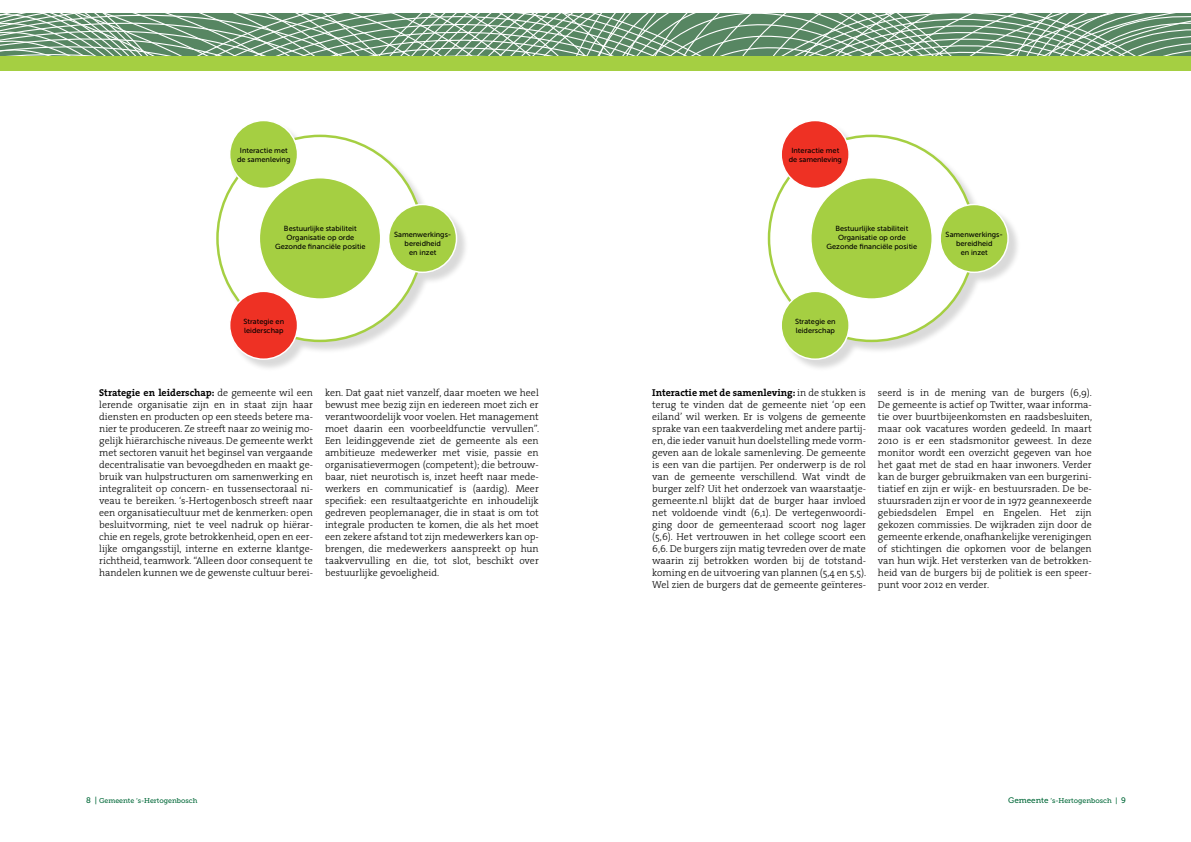
<style>
.page{position:relative;width:1191px;height:842px;background:#fff}
.page>*{position:absolute;margin:0;border:0;box-sizing:border-box;transform-origin:0 0}
.t1{font:300 10px/12px "The Serif";color:#000;text-align:justify}
.t2{font:7.4px/8.8px "Museo Sans 500";color:#000;text-align:center}
.t3{font:7px "Museo Slab 500";color:#006838}
.s1{font-weight:700}
.s2{font-size:8px}
</style>
<div class="page">
<div style="left:0;top:50px;width:1191px;height:20px;background:#a5cf42"></div>
<svg style="left:0;top:13px;width:1191px;height:42px;background:#81a48a"></svg>
<div style="left:218px;top:122px;width:251px;height:250px;background:#000;opacity:.15"></div>
<div style="left:217px;top:136px;width:205px;height:205px;background:#fff;border-radius:50%"></div>
<div style="left:230px;top:121px;width:67px;height:67px;background:#a5cf42;border-radius:50%"></div>
<div style="left:229px;top:120px;width:69px;height:69px;border:1px solid #fff;border-radius:50%"></div>
<div style="left:230px;top:291px;width:67px;height:68px;background:#ee3124;border-radius:50%"></div>
<div style="left:229px;top:291px;width:69px;height:69px;border:1px solid #fff;border-radius:50%"></div>
<div style="left:388px;top:204px;width:68px;height:68px;background:#a5cf42;border-radius:50%"></div>
<div style="left:388px;top:204px;width:69px;height:69px;border:1px solid #fff;border-radius:50%"></div>
<div style="left:259px;top:178px;width:122px;height:121px;background:#a5cf42;border-radius:50%"></div>
<div style="left:769px;top:122px;width:252px;height:250px;background:#000;opacity:.15"></div>
<div style="left:769px;top:136px;width:205px;height:205px;background:#fff;border-radius:50%"></div>
<div style="left:781px;top:121px;width:68px;height:67px;background:#ee3124;border-radius:50%"></div>
<div style="left:780px;top:120px;width:70px;height:69px;border:1px solid #fff;border-radius:50%"></div>
<div style="left:781px;top:291px;width:68px;height:68px;background:#a5cf42;border-radius:50%"></div>
<div style="left:780px;top:291px;width:70px;height:69px;border:1px solid #fff;border-radius:50%"></div>
<div style="left:940px;top:204px;width:68px;height:68px;background:#a5cf42;border-radius:50%"></div>
<div style="left:939px;top:204px;width:69px;height:69px;border:1px solid #fff;border-radius:50%"></div>
<div style="left:811px;top:178px;width:121px;height:121px;background:#a5cf42;border-radius:50%"></div>
<p class="t2" style="left:237px;top:146px;width:55px">Interactie met de samenleving</p>
<p class="t2" style="left:788px;top:146px;width:55px">Interactie met de samenleving</p>
<p class="t2" style="left:275px;top:224px;width:92px">Bestuurlijke stabiliteit<br>Organisatie op orde<br>Gezonde financiële positie</p>
<p class="t2" style="left:394px;top:230px;width:59px">Samenwerkings&shy;bereidheid<br>en inzet</p>
<p class="t2" style="left:826px;top:224px;width:92px">Bestuurlijke stabiliteit<br>Organisatie op orde<br>Gezonde financiële positie</p>
<p class="t2" style="left:945px;top:230px;width:59px">Samenwerkings&shy;bereidheid<br>en inzet</p>
<p class="t2" style="left:243px;top:317px;width:42px;text-align:left">Strategie en leiderschap</p>
<p class="t2" style="left:795px;top:317px;width:42px;text-align:left">Strategie en leiderschap</p>
<p class="t1" style="left:99px;top:386px;width:215px"><span class="s1">Strategie en leiderschap:</span> de gemeente wil een lerende organisatie zijn en in staat zijn haar diensten en producten op een steeds betere ma&shy;nier te produceren. Ze streeft naar zo weinig mo&shy;gelijk hiërarchische niveaus. De gemeente werkt met sectoren vanuit het beginsel van vergaande decentralisatie van bevoegdheden en maakt ge&shy;bruik van hulpstructuren om samenwerking en integraliteit op concern- en tussensectoraal ni&shy;veau te bereiken. ‘s-Hertogenbosch streeft naar een organisatiecultuur met de kenmerken: open besluitvorming, niet te veel nadruk op hiërar&shy;chie en regels, grote betrokkenheid, open en eer&shy;lijke omgangsstijl, interne en externe klantge&shy;richtheid, teamwork. “Alleen door consequent te handelen kunnen we de gewenste cultuur berei-</p>
<p class="t1" style="left:325px;top:386px;width:216px">ken. Dat gaat niet vanzelf, daar moeten we heel bewust mee bezig zijn en iedereen moet zich er verantwoordelijk voor voelen. Het management moet daarin een voorbeeldfunctie vervullen”.<br>Een leidinggevende ziet de gemeente als een ambitieuze medewerker met visie, passie en organisatievermogen (competent); die betrouw&shy;baar, niet neurotisch is, inzet heeft naar mede&shy;werkers en communicatief is (aardig). Meer specifiek: een resultaatgerichte en inhoudelijk gedreven peoplemanager, die in staat is om tot integrale producten te komen, die als het moet een zekere afstand tot zijn medewerkers kan op&shy;brengen, die medewerkers aanspreekt op hun taakvervulling en die, tot slot, beschikt over bestuurlijke gevoeligheid.</p>
<p class="t1" style="left:652px;top:386px;width:215px"><span class="s1">Interactie met de samenleving:</span> in de stukken is terug te vinden dat de gemeente niet ‘op een eiland’ wil werken. Er is volgens de gemeente sprake van een taakverdeling met andere partij&shy;en, die ieder vanuit hun doelstelling mede vorm&shy;geven aan de lokale samenleving. De gemeente is een van die partijen. Per onderwerp is de rol van de gemeente verschillend. Wat vindt de burger zelf? Uit het onderzoek van waarstaatje&shy;gemeente.nl blijkt dat de burger haar invloed net voldoende vindt (6,1). De vertegenwoordi&shy;ging door de gemeenteraad scoort nog lager (5,6). Het vertrouwen in het college scoort een 6,6. De burgers zijn matig tevreden over de mate waarin zij betrokken worden bij de totstand&shy;koming en de uitvoering van plannen (5,4 en 5,5).<br>Wel zien de burgers dat de gemeente geïnteres-</p>
<p class="t1" style="left:878px;top:386px;width:216px">seerd is in de mening van de burgers (6,9).<br>De gemeente is actief op Twitter, waar informa&shy;tie over buurtbijeenkomsten en raadsbesluiten, maar ook vacatures worden gedeeld. In maart 2010 is er een stadsmonitor geweest. In deze monitor wordt een overzicht gegeven van hoe het gaat met de stad en haar inwoners. Verder kan de burger gebruikmaken van een burgerini&shy;tiatief en zijn er wijk- en bestuursraden. De be&shy;stuursraden zijn er voor de in 1972 geannexeerde gebiedsdelen Empel en Engelen. Het zijn gekozen commissies. De wijkraden zijn door de gemeente erkende, onafhankelijke verenigingen of stichtingen die opkomen voor de belangen van hun wijk. Het versterken van de betrokken&shy;heid van de burgers bij de politiek is een speer&shy;punt voor 2012 en verder.</p>
<p class="t3" style="left:86px;top:797px;width:113px"><span class="s2">8 |</span> Gemeente ‘s-Hertogenbosch</p>
<p class="t3" style="left:1008px;top:797px;width:119px"><span class="s2">Gemeente</span> ‘s-Hertogenbosch | <span class="s2">9</span></p>
</div>
